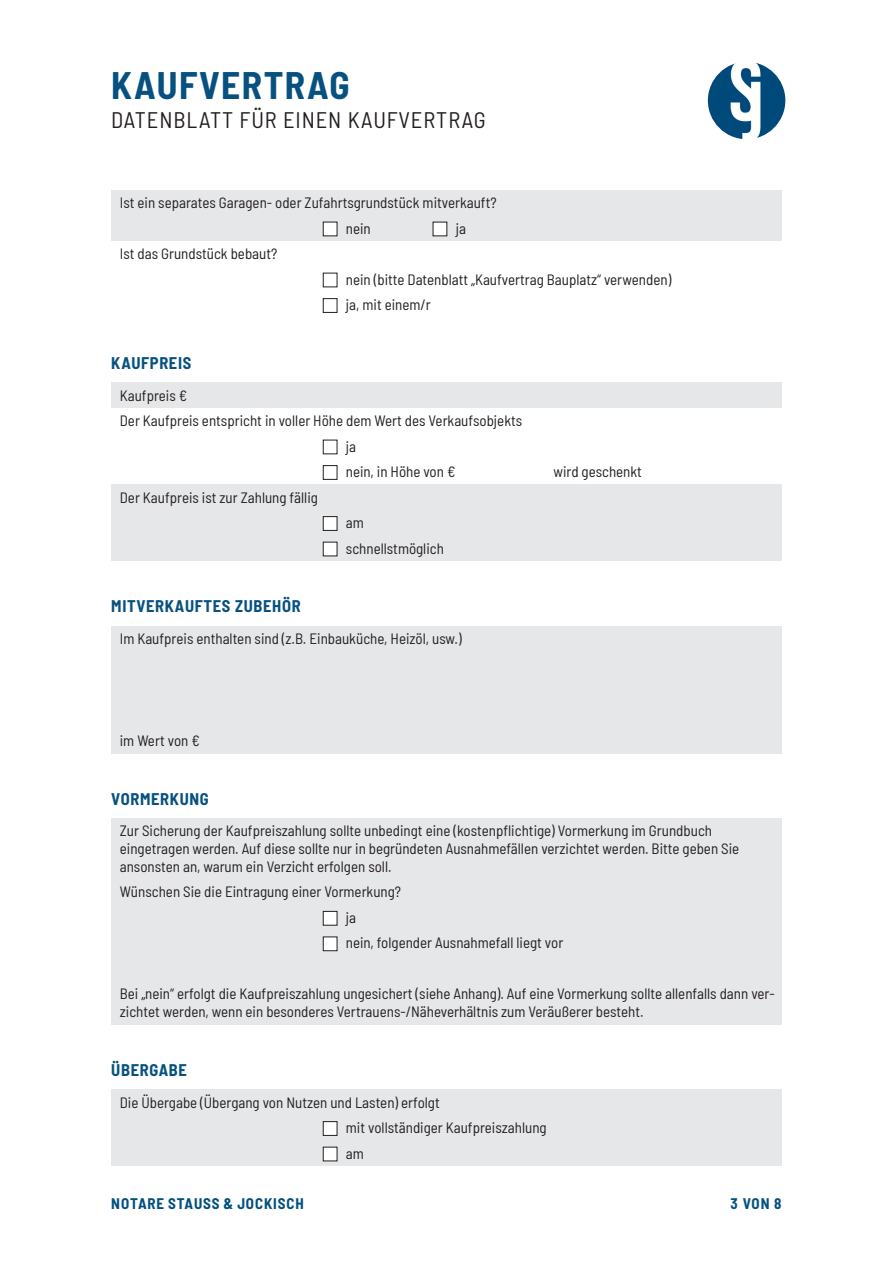
<style>
.page{position:relative;width:893px;height:1263px;background:#fff}
.page>*{position:absolute;margin:0;border:0;box-sizing:border-box;transform-origin:0 0}
.t1{font:700 semi-condensed 37.5px "Barlow";letter-spacing:.04em;color:#075180}
.t2{font:semi-condensed 22.5px "Barlow";letter-spacing:.04em;color:#231f20}
.t3{font:700 semi-condensed 16.5px "Barlow";letter-spacing:.04em;color:#075180}
.t4{font:semi-condensed 15px/25.5px "Barlow";color:#231f20}
.t5{font:700 semi-condensed 15px "Barlow";letter-spacing:.06em;color:#025080}
.t6{font:700 semi-condensed 15px "Barlow";color:#075180}
</style>
<div class="page">
<img style="left:708px;top:62px;width:77px;height:77px;border-radius:39px">
<div style="left:111px;top:190px;width:671px;height:26px;background:#e6e7e9"></div>
<div style="left:111px;top:216px;width:671px;height:25px;background:#e6e7e9"></div>
<div style="left:323px;top:222px;width:14px;height:14px;background:#fff"></div>
<div style="left:323px;top:222px;width:14px;height:14px;border:1px solid #231f20"></div>
<div style="left:433px;top:222px;width:14px;height:14px;background:#fff"></div>
<div style="left:323px;top:273px;width:14px;height:14px;border:1px solid #231f20"></div>
<div style="left:323px;top:298px;width:14px;height:15px;border:1px solid #231f20"></div>
<div style="left:111px;top:383px;width:671px;height:25px;background:#e6e7e9"></div>
<div style="left:323px;top:440px;width:14px;height:14px;border:1px solid #231f20"></div>
<div style="left:323px;top:465px;width:14px;height:15px;border:1px solid #231f20"></div>
<div style="left:111px;top:485px;width:671px;height:25px;background:#e6e7e9"></div>
<div style="left:111px;top:510px;width:671px;height:26px;background:#e6e7e9"></div>
<div style="left:323px;top:517px;width:14px;height:13px;background:#fff"></div>
<div style="left:323px;top:516px;width:14px;height:15px;border:1px solid #231f20"></div>
<div style="left:111px;top:536px;width:671px;height:25px;background:#e6e7e9"></div>
<div style="left:323px;top:542px;width:14px;height:14px;background:#fff"></div>
<div style="left:323px;top:542px;width:14px;height:14px;border:1px solid #231f20"></div>
<div style="left:111px;top:626px;width:671px;height:25px;background:#e6e7e9"></div>
<div style="left:111px;top:651px;width:671px;height:26px;background:#e6e7e9"></div>
<div style="left:111px;top:677px;width:671px;height:25px;background:#e6e7e9"></div>
<div style="left:111px;top:702px;width:671px;height:26px;background:#e6e7e9"></div>
<div style="left:111px;top:728px;width:671px;height:25px;background:#e6e7e9"></div>
<div style="left:111px;top:818px;width:671px;height:61px;background:#e6e7e9"></div>
<div style="left:111px;top:879px;width:671px;height:26px;background:#e6e7e9"></div>
<div style="left:111px;top:905px;width:671px;height:25px;background:#e6e7e9"></div>
<div style="left:323px;top:911px;width:14px;height:14px;background:#fff"></div>
<div style="left:323px;top:911px;width:14px;height:14px;border:1px solid #231f20"></div>
<div style="left:111px;top:930px;width:671px;height:26px;background:#e6e7e9"></div>
<div style="left:323px;top:937px;width:14px;height:14px;background:#fff"></div>
<div style="left:323px;top:936px;width:14px;height:15px;border:1px solid #231f20"></div>
<div style="left:111px;top:956px;width:671px;height:25px;background:#e6e7e9"></div>
<div style="left:111px;top:981px;width:671px;height:44px;background:#e6e7e9"></div>
<div style="left:111px;top:1089px;width:671px;height:26px;background:#e6e7e9"></div>
<div style="left:111px;top:1115px;width:671px;height:26px;background:#e6e7e9"></div>
<div style="left:323px;top:1121px;width:14px;height:14px;background:#fff"></div>
<div style="left:323px;top:1121px;width:14px;height:15px;border:1px solid #231f20"></div>
<div style="left:111px;top:1141px;width:671px;height:25px;background:#e6e7e9"></div>
<div style="left:323px;top:1147px;width:14px;height:14px;background:#fff"></div>
<div style="left:323px;top:1147px;width:14px;height:14px;border:1px solid #231f20"></div>
<h1 class="t1" style="left:111px;top:59px;width:240px">KAUFVERTRAG</h1>
<h2 class="t2" style="left:111px;top:103px;width:376px">DATENBLATT FÜR EINEN KAUFVERTRAG</h2>
<p class="t4" style="left:346px;top:189px;width:152px;text-indent:-226px">Ist ein separates Garagen- oder Zufahrtsgrundstück mitverkauft? nein</p>
<p class="t4" style="left:456px;top:214px;width:12px">ja</p>
<p class="t4" style="left:120px;top:240px;width:159px">Ist das Grundstück bebaut?</p>
<p class="t4" style="left:346px;top:265px;width:327px">nein (bitte Datenblatt „Kaufvertrag Bauplatz“ verwenden) ja, mit einem/r</p>
<p class="t3" style="left:111px;top:351px;width:82px">KAUFPREIS</p>
<p class="t4" style="left:120px;top:381px;width:69px">Kaufpreis €</p>
<p class="t4" style="left:120px;top:407px;width:404px">Der Kaufpreis entspricht in voller Höhe dem Wert des Verkaufsobjekts</p>
<p class="t4" style="left:346px;top:432px;width:12px">ja</p>
<p class="t4" style="left:346px;top:458px;width:111px">nein, in Höhe von €</p>
<p class="t4" style="left:553px;top:458px;width:90px">wird geschenkt</p>
<p class="t4" style="left:120px;top:483px;width:200px">Der Kaufpreis ist zur Zahlung fällig</p>
<p class="t4" style="left:346px;top:509px;width:100px">am schnellstmöglich</p>
<p class="t3" style="left:111px;top:594px;width:191px">MITVERKAUFTES ZUBEHÖR</p>
<p class="t4" style="left:120px;top:625px;width:343px">Im Kaufpreis enthalten sind (z.B. Einbauküche, Heizöl, usw.)</p>
<p class="t4" style="left:120px;top:727px;width:82px">im Wert von €</p>
<p class="t3" style="left:111px;top:787px;width:99px">VORMERKUNG</p>
<p class="t4" style="left:120px;top:821px;width:621px;line-height:18px">Zur Sicherung der Kaufpreiszahlung sollte unbedingt eine (kostenpflichtige) Vormerkung im Grundbuch eingetragen werden. Auf diese sollte nur in begründeten Ausnahmefällen verzichtet werden. Bitte geben Sie ansonsten an, warum ein Verzicht erfolgen soll.</p>
<p class="t4" style="left:346px;top:878px;width:219px;text-indent:-226px">Wünschen Sie die Eintragung einer Vormerkung?<br>ja<br>nein, folgender Ausnahmefall liegt vor</p>
<p class="t4" style="left:120px;top:984px;width:656px;line-height:18px">Bei „nein“ erfolgt die Kaufpreiszahlung ungesichert (siehe Anhang). Auf eine Vormerkung sollte allenfalls dann ver&shy;zichtet werden, wenn ein besonderes Vertrauens-/Näheverhältnis zum Veräußerer besteht.</p>
<p class="t3" style="left:111px;top:1058px;width:77px">ÜBERGABE</p>
<p class="t4" style="left:346px;top:1088px;width:202px;text-indent:-226px">Die Übergabe (Übergang von Nutzen und Lasten) erfolgt<br>mit vollständiger Kaufpreiszahlung am</p>
<p class="t5" style="left:111px;top:1193px;width:194px">NOTARE STAUSS &amp; JOCKISCH</p>
<p class="t6" style="left:731px;top:1193px;width:53px">3 VON 8</p>
</div>
